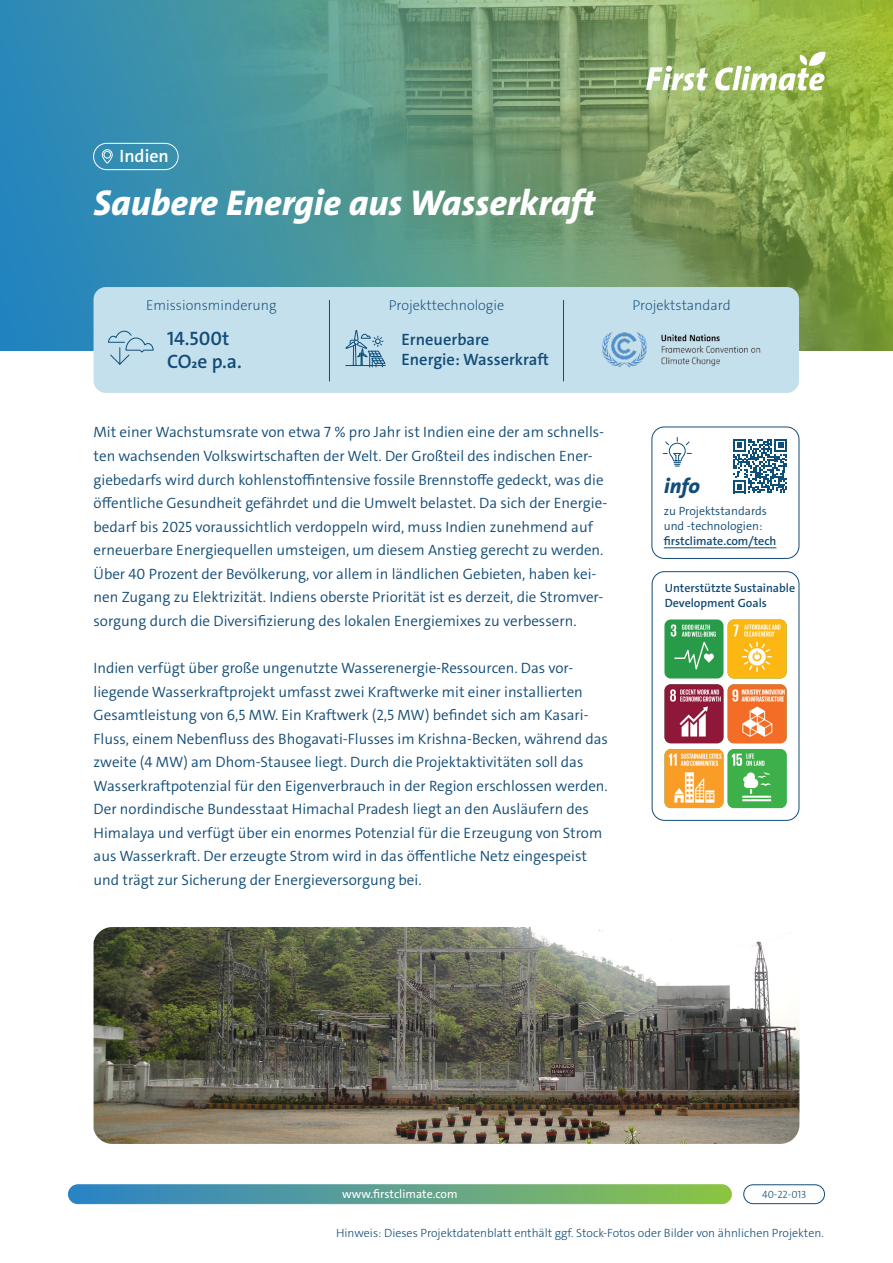
<style>
.page{position:relative;width:893px;height:1263px;background:#fff}
.page>*{position:absolute;margin:0;border:0;box-sizing:border-box;transform-origin:0 0}
.t1{font:italic 800 36px "The Sans C4 s";color:#fff}
.t2{font:italic 800 21px "The Sans C4 s";color:#124c77}
.t3{font:600 19.5px "The Sans C4 s";color:#124c77}
.t4{font:600 18px "The Sans C4 s";color:#fff}
.t5{font:600 16.5px "The Sans C4 s";color:#124c77}
.t6{font:300 15px/23.5px "The Sans C4 s";color:#124c77}
.t7{font:200 14.25px "The Sans C4 s";color:#124c77}
.t8{font:300 12px "The Sans C4 s";color:#124c77}
.t9{font:600 12px/15px "The Sans C4 s";color:#124c77}
.t10{font:300 12px/15px "The Sans C4 s";color:#124c77}
.t11{font:12px "The Sans C4 s";color:#fff}
.t12{font:300 10.5px "The Sans C4 s";color:#124c77}
</style>
<div class="page">
<div style="left:651px;top:426px;width:148px;height:133px;border:1px solid #124c77;border-radius:12px"></div>
<hr style="left:664px;top:547px;width:112px;height:1px;background:#124c77">
<svg style="left:662px;top:437px;width:30px;height:30px"></svg>
<svg style="left:733px;top:439px;width:54px;height:54px"></svg>
<div style="left:652px;top:571px;width:147px;height:250px;border:1px solid #124c77;border-radius:12px"></div>
<img style="left:664px;top:749px;width:59px;height:59px">
<img style="left:664px;top:619px;width:59px;height:59px">
<img style="left:728px;top:684px;width:59px;height:59px">
<img style="left:664px;top:684px;width:59px;height:59px">
<img style="left:728px;top:749px;width:59px;height:59px">
<img style="left:728px;top:619px;width:59px;height:59px">
<img style="left:94px;top:927px;width:705px;height:217px">
<img style="left:0;top:0;width:893px;height:350px">
<div style="left:94px;top:287px;width:705px;height:106px;background:#c5e0ed;border-radius:12px"></div>
<hr style="left:563px;top:300px;width:1px;height:81px;background:#124c77">
<hr style="left:329px;top:300px;width:1px;height:81px;background:#124c77">
<img style="left:602px;top:332px;width:159px;height:36px">
<svg style="left:345px;top:330px;width:41px;height:37px"></svg>
<svg style="left:108px;top:330px;width:46px;height:35px"></svg>
<div style="left:93px;top:143px;width:86px;height:27px;border:1px solid #fff;border-radius:13px"></div>
<svg style="left:101px;top:149px;width:12px;height:15px"></svg>
<div style="left:68px;top:1185px;width:663px;height:18px;background:linear-gradient(to right,#2d82cc,#8ec34b);border-radius:9px"></div>
<div style="left:68px;top:1184px;width:664px;height:20px;border:1px solid #fff;border-radius:9px"></div>
<div style="left:743px;top:1184px;width:82px;height:20px;border:1px solid #124c77;border-radius:9px"></div>
<svg style="left:646px;top:66px;width:62px;height:25px"></svg>
<svg style="left:715px;top:52px;width:111px;height:39px"></svg>
<p class="t4" style="left:120px;top:144px;width:51px">Indien</p>
<p class="t1" style="left:94px;top:180px;width:503px">Saubere Energie aus Wasserkraft</p>
<p class="t7" style="left:146px;top:296px;width:132px">Emissionsminderung</p>
<p class="t7" style="left:389px;top:296px;width:117px">Projekttechnologie</p>
<p class="t7" style="left:632px;top:296px;width:100px">Projektstandard</p>
<p class="t3" style="left:167px;top:326px;width:64px">14.500t</p>
<p class="t3" style="left:167px;top:349px;width:76px">CO2e p.a.</p>
<p class="t5" style="left:401px;top:329px;width:89px">Erneuerbare</p>
<p class="t5" style="left:401px;top:349px;width:149px">Energie: Wasserkraft</p>
<p class="t6" style="left:94px;top:421px;width:515px">Mit einer Wachstumsrate von etwa 7 % pro Jahr ist Indien eine der am schnells&shy;ten wachsenden Volkswirtschaften der Welt. Der Großteil des indischen Ener&shy;giebedarfs wird durch kohlenstoffintensive fossile Brennstoffe gedeckt, was die öffentliche Gesundheit gefährdet und die Umwelt belastet. Da sich der Energie&shy;bedarf bis 2025 voraussichtlich verdoppeln wird, muss Indien zunehmend auf erneuerbare Energiequellen umsteigen, um diesem Anstieg gerecht zu werden.</p>
<p class="t6" style="left:94px;top:562px;width:511px">Über 40 Prozent der Bevölkerung, vor allem in ländlichen Gebieten, haben kei&shy;nen Zugang zu Elektrizität. Indiens oberste Priorität ist es derzeit, die Stromver&shy;sorgung durch die Diversifizierung des lokalen Energiemixes zu verbessern.</p>
<p class="t6" style="left:94px;top:656px;width:516px">Indien verfügt über große ungenutzte Wasserenergie-Ressourcen. Das vor&shy;liegende Wasserkraftprojekt umfasst zwei Kraftwerke mit einer installierten Gesamtleistung von 6,5 MW. Ein Kraftwerk (2,5 MW) befindet sich am Kasari-Fluss, einem Nebenfluss des Bhogavati-Flusses im Krishna-Becken, während das zweite (4 MW) am Dhom-Stausee liegt. Durch die Projektaktivitäten soll das Wasserkraftpotenzial für den Eigenverbrauch in der Region erschlossen werden.</p>
<p class="t6" style="left:94px;top:797px;width:510px">Der nordindische Bundesstaat Himachal Pradesh liegt an den Ausläufern des Himalaya und verfügt über ein enormes Potenzial für die Erzeugung von Strom aus Wasserkraft. Der erzeugte Strom wird in das öffentliche Netz eingespeist und trägt zur Sicherung der Energieversorgung bei.</p>
<p class="t2" style="left:664px;top:472px;width:37px">info</p>
<p class="t10" style="left:664px;top:504px;width:105px">zu Projektstandards und -technologien:</p>
<p class="t9" style="left:664px;top:534px;width:114px">firstclimate.com/tech</p>
<p class="t9" style="left:665px;top:581px;width:132px">Unterstützte Sustainable<br>Development Goals</p>
<p class="t11" style="left:342px;top:1186px;width:117px">www.firstclimate.com</p>
<p class="t12" style="left:762px;top:1187px;width:46px">40-22-013</p>
<p class="t8" style="left:336px;top:1225px;width:489px">Hinweis: Dieses Projektdatenblatt enthält ggf. Stock-Fotos oder Bilder von ähnlichen Projekten.</p>
</div>
